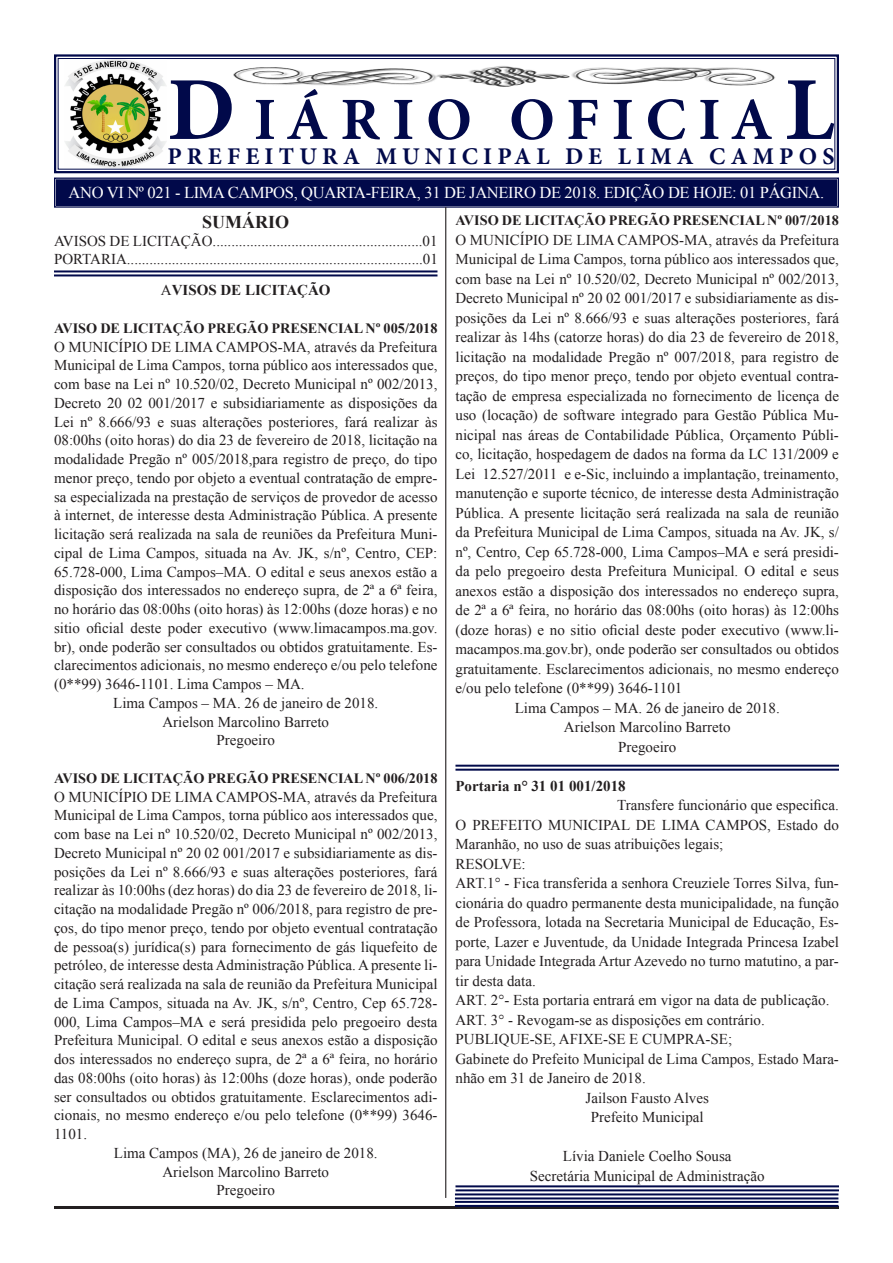
<style>
.page{position:relative;width:893px;height:1263px;background:#fff}
.page>*{position:absolute;margin:0;border:0;box-sizing:border-box;transform-origin:0 0}
.t1{font:700 60px "Minion Pro";letter-spacing:.19em;color:#01094a}
.t2{font:700 24px "Minion Pro";letter-spacing:.215em;color:#01094a}
.t3{font:700 18px "Times New Roman";color:#231f20}
.t4{font:16.5px "Times New Roman";letter-spacing:-.02em;color:#fff}
.t5{font:15px/18.8px "Times New Roman";color:#231f20;text-align:justify}
.t6{font:700 15px "Times New Roman";color:#231f20}
.t7{font:700 14.25px "Times New Roman";color:#231f20}
.s1{font-size:90px}
.s2{font-weight:400}
</style>
<div class="page">
<svg style="left:54px;top:54px;width:785px;height:120px"></svg>
<div style="left:58px;top:58px;width:777px;height:112px;border:1px solid #01094a"></div>
<svg style="left:54px;top:177px;width:785px;height:31px;background:#111855"></svg>
<div style="left:56px;top:179px;width:781px;height:27px;border:1px solid #01094a"></div>
<div style="left:57px;top:181px;width:779px;height:23px;border:1px solid #01094a"></div>
<hr style="left:54px;top:1206px;width:785px;height:3px;background:#231f20">
<hr style="left:54px;top:270px;width:383px;height:2px;background:#01094a">
<hr style="left:54px;top:274px;width:383px;height:2px;background:#01094a">
<hr style="left:445px;top:207px;width:1px;height:991px;background:#231f20">
<img style="left:230px;top:66px;width:550px;height:21px">
<img style="left:64px;top:60px;width:102px;height:108px">
<hr style="left:455px;top:765px;width:384px;height:2px;background:#01094a">
<hr style="left:455px;top:769px;width:384px;height:2px;background:#01094a">
<hr style="left:455px;top:1185px;width:384px;height:2px;background:#01094a">
<hr style="left:455px;top:1189px;width:384px;height:2px;background:#01094a">
<hr style="left:455px;top:1193px;width:383px;height:2px;background:#01094a">
<hr style="left:455px;top:1197px;width:383px;height:2px;background:#01094a">
<hr style="left:455px;top:1201px;width:383px;height:2px;background:#01094a">
<hr style="left:455px;top:1205px;width:383px;height:2px;background:#01094a">
<p class="t1" style="left:167px;top:77px;width:669px"><span class="s1">D</span>IÁRIO OFICIA<span class="s1">L</span></p>
<p class="t2" style="left:168px;top:140px;width:668px">PREFEITURA MUNICIPAL DE LIMA CAMPOS</p>
<p class="t4" style="left:69px;top:181px;width:757px">ANO VI Nº 021 - LIMA CAMPOS, QUARTA-FEIRA, 31 DE JANEIRO DE 2018. EDIÇÃO DE HOJE: 01 PÁGINA.</p>
<p class="t3" style="left:202px;top:210px;width:88px">SUMÁRIO</p>
<p class="t5" style="left:54px;top:232px;width:385px">AVISOS DE LICITAÇÃO........................................................01</p>
<p class="t5" style="left:54px;top:250px;width:385px">PORTARIA...............................................................................01</p>
<p class="t6" style="left:161px;top:280px;width:171px"><span class="s2">A</span>VISOS DE LICITAÇÃO</p>
<p class="t7" style="left:54px;top:318px;width:385px">AVISO DE LICITAÇÃO PREGÃO PRESENCIAL Nº 005/2018</p>
<p class="t5" style="left:54px;top:337px;width:385px">O MUNICÍPIO DE LIMA CAMPOS-MA, através da Prefeitura Municipal de Lima Campos, torna público aos interessados que, com base na Lei nº 10.520/02, Decreto Municipal nº 002/2013, Decreto 20 02 001/2017 e subsidiariamente as disposições da Lei nº 8.666/93 e suas alterações posteriores, fará realizar às 08:00hs (oito horas) do dia 23 de fevereiro de 2018, licitação na modalidade Pregão nº 005/2018,para registro de preço, do tipo menor preço, tendo por objeto a eventual contratação de empre&shy;sa especializada na prestação de serviços de provedor de acesso à internet, de interesse desta Administração Pública. A presente licitação será realizada na sala de reuniões da Prefeitura Muni&shy;cipal de Lima Campos, situada na Av. JK, s/nº, Centro, CEP:<br>65.728-000, Lima Campos–MA. O edital e seus anexos estão a disposição dos interessados no endereço supra, de 2ª a 6ª feira, no horário das 08:00hs (oito horas) às 12:00hs (doze horas) e no sitio oficial deste poder executivo (www.limacampos.ma.gov. br), onde poderão ser consultados ou obtidos gratuitamente. Es&shy;clarecimentos adicionais, no mesmo endereço e/ou pelo telefone (0**99) 3646-1101. Lima Campos – MA.</p>
<p class="t5" style="left:113px;top:693px;width:266px">Lima Campos – MA. 26 de janeiro de 2018.</p>
<p class="t5" style="left:162px;top:712px;width:168px">Arielson Marcolino Barreto</p>
<p class="t5" style="left:217px;top:731px;width:60px">Pregoeiro</p>
<p class="t7" style="left:54px;top:768px;width:385px">AVISO DE LICITAÇÃO PREGÃO PRESENCIAL Nº 006/2018</p>
<p class="t5" style="left:54px;top:787px;width:385px">O MUNICÍPIO DE LIMA CAMPOS-MA, através da Prefeitura Municipal de Lima Campos, torna público aos interessados que, com base na Lei nº 10.520/02, Decreto Municipal nº 002/2013, Decreto Municipal nº 20 02 001/2017 e subsidiariamente as dis&shy;posições da Lei nº 8.666/93 e suas alterações posteriores, fará realizar às 10:00hs (dez horas) do dia 23 de fevereiro de 2018, li&shy;citação na modalidade Pregão nº 006/2018, para registro de pre&shy;ços, do tipo menor preço, tendo por objeto eventual contratação de pessoa(s) jurídica(s) para fornecimento de gás liquefeito de petróleo, de interesse desta Administração Pública. A presente li&shy;citação será realizada na sala de reunião da Prefeitura Municipal de Lima Campos, situada na Av. JK, s/nº, Centro, Cep 65.728- 000, Lima Campos–MA e será presidida pelo pregoeiro desta Prefeitura Municipal. O edital e seus anexos estão a disposição dos interessados no endereço supra, de 2ª a 6ª feira, no horário das 08:00hs (oito horas) às 12:00hs (doze horas), onde poderão ser consultados ou obtidos gratuitamente. Esclarecimentos adi&shy;cionais, no mesmo endereço e/ou pelo telefone (0**99) 3646- 1101.</p>
<p class="t5" style="left:114px;top:1143px;width:265px">Lima Campos (MA), 26 de janeiro de 2018.</p>
<p class="t5" style="left:162px;top:1162px;width:168px">Arielson Marcolino Barreto</p>
<p class="t5" style="left:217px;top:1181px;width:60px">Pregoeiro</p>
<p class="t7" style="left:455px;top:211px;width:385px">AVISO DE LICITAÇÃO PREGÃO PRESENCIAL Nº 007/2018</p>
<p class="t5" style="left:455px;top:230px;width:385px;line-height:19.5px">O MUNICÍPIO DE LIMA CAMPOS-MA, através da Prefeitura Municipal de Lima Campos, torna público aos interessados que, com base na Lei nº 10.520/02, Decreto Municipal nº 002/2013, Decreto Municipal nº 20 02 001/2017 e subsidiariamente as dis&shy;posições da Lei nº 8.666/93 e suas alterações posteriores, fará realizar às 14hs (catorze horas) do dia 23 de fevereiro de 2018, licitação na modalidade Pregão nº 007/2018, para registro de preços, do tipo menor preço, tendo por objeto eventual contra&shy;tação de empresa especializada no fornecimento de licença de uso (locação) de software integrado para Gestão Pública Mu&shy;nicipal nas áreas de Contabilidade Pública, Orçamento Públi&shy;co, licitação, hospedagem de dados na forma da LC 131/2009 e Lei 12.527/2011 e e-Sic, incluindo a implantação, treinamento, manutenção e suporte técnico, de interesse desta Administração Pública. A presente licitação será realizada na sala de reunião da Prefeitura Municipal de Lima Campos, situada na Av. JK, s/ nº, Centro, Cep 65.728-000, Lima Campos–MA e será presidi&shy;da pelo pregoeiro desta Prefeitura Municipal. O edital e seus anexos estão a disposição dos interessados no endereço supra, de 2ª a 6ª feira, no horário das 08:00hs (oito horas) às 12:00hs (doze horas) e no sitio oficial deste poder executivo (www.li&shy;macampos.ma.gov.br), onde poderão ser consultados ou obtidos gratuitamente. Esclarecimentos adicionais, no mesmo endereço e/ou pelo telefone (0**99) 3646-1101</p>
<p class="t5" style="left:515px;top:698px;width:266px">Lima Campos – MA. 26 de janeiro de 2018.</p>
<p class="t5" style="left:564px;top:718px;width:168px">Arielson Marcolino Barreto</p>
<p class="t5" style="left:618px;top:737px;width:60px">Pregoeiro</p>
<p class="t6" style="left:455px;top:775px;width:172px">Portaria n° 31 01 001/2018</p>
<p class="t5" style="left:617px;top:796px;width:223px">Transfere funcionário que especifica.</p>
<p class="t5" style="left:455px;top:815px;width:385px;line-height:19.5px">O PREFEITO MUNICIPAL DE LIMA CAMPOS, Estado do<br>Maranhão, no uso de suas atribuições legais;</p>
<p class="t5" style="left:455px;top:854px;width:72px">RESOLVE:</p>
<p class="t5" style="left:455px;top:873px;width:385px;line-height:19.5px">ART.1° - Fica transferida a senhora Creuziele Torres Silva, fun&shy;cionária do quadro permanente desta municipalidade, na função de Professora, lotada na Secretaria Municipal de Educação, Es&shy;porte, Lazer e Juventude, da Unidade Integrada Princesa Izabel para Unidade Integrada Artur Azevedo no turno matutino, a par&shy;tir desta data.</p>
<p class="t5" style="left:455px;top:991px;width:375px">ART. 2°- Esta portaria entrará em vigor na data de publicação.</p>
<p class="t5" style="left:455px;top:1010px;width:311px">ART. 3° - Revogam-se as disposições em contrário.</p>
<p class="t5" style="left:455px;top:1030px;width:278px">PUBLIQUE-SE, AFIXE-SE E CUMPRA-SE;</p>
<p class="t5" style="left:455px;top:1049px;width:385px;line-height:19.5px">Gabinete do Prefeito Municipal de Lima Campos, Estado Mara&shy;nhão em 31 de Janeiro de 2018.</p>
<p class="t5" style="left:586px;top:1088px;width:125px">Jailson Fausto Alves</p>
<p class="t5" style="left:591px;top:1108px;width:114px">Prefeito Municipal</p>
<p class="t5" style="left:563px;top:1147px;width:170px">Lívia Daniele Coelho Sousa</p>
<p class="t5" style="left:530px;top:1166px;width:236px">Secretária Municipal de Administração</p>
</div>
